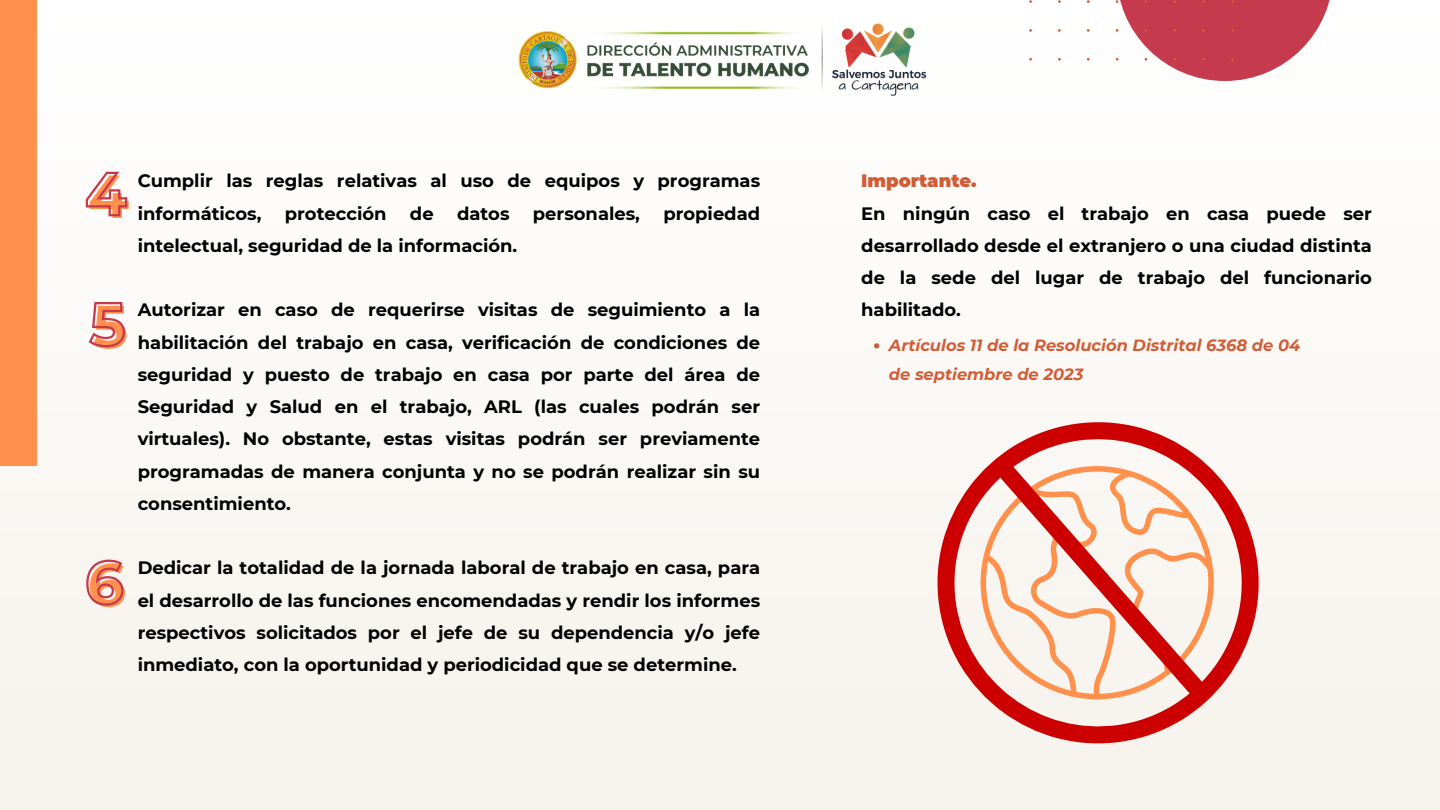
<style>
.page{position:relative;width:1440px;height:810px;background:#fbf9f6}
.page>*{position:absolute;margin:0;border:0;box-sizing:border-box;transform-origin:0 0}
.t1{font:700 60.5px "Montserrat";color:#ff914d}
.t2{font:700 17.9px/32.2px "Montserrat";color:#000;text-align:justify}
.t3{font:900 17.9px "Montserrat";color:#d15d37}
.t4{font:italic 700 16.3px/29.2px "Montserrat";color:#d15d37}
</style>
<div class="page">
<svg style="left:1118px;top:0;width:212px;height:81px;fill:#c53a4c"></svg>
<div style="left:0;top:0;width:37px;height:466px;background:#ff914d"></div>
<img style="left:518px;top:23px;width:409px;height:73px">
<svg style="left:937px;top:422px;width:322px;height:322px"></svg>
<svg style="left:874px;top:343px;width:5px;height:6px"></svg>
<svg style="left:86px;top:559px;width:38px;height:47px"></svg>
<svg style="left:85px;top:171px;width:43px;height:46px"></svg>
<svg style="left:88px;top:302px;width:37px;height:46px"></svg>
<p class="t1" style="left:88px;top:159px;width:43px">4</p>
<p class="t2" style="left:138px;top:165px;width:624px">Cumplir las reglas relativas al uso de equipos y programas informáticos,</p>
<p class="t2" style="left:285px;top:197px;width:103px">protección</p>
<p class="t2" style="left:410px;top:197px;width:25px">de</p>
<p class="t2" style="left:457px;top:197px;width:54px">datos</p>
<p class="t2" style="left:533px;top:197px;width:109px">personales,</p>
<p class="t2" style="left:663px;top:197px;width:98px">propiedad</p>
<p class="t2" style="left:138px;top:229px;width:381px">intelectual, seguridad de la información.</p>
<p class="t1" style="left:92px;top:290px;width:37px">5</p>
<p class="t2" style="left:138px;top:294px;width:624px">Autorizar en caso de requerirse visitas de seguimiento a la habilitación del trabajo en casa, verificación de condiciones de seguridad y puesto de trabajo en casa por parte del área de Seguridad y Salud en el trabajo, ARL (las cuales podrán ser virtuales). No obstante, estas visitas podrán ser previamente programadas de manera conjunta y no se podrán realizar sin su consentimiento.</p>
<p class="t1" style="left:88px;top:548px;width:40px">6</p>
<p class="t2" style="left:138px;top:552px;width:624px">Dedicar la totalidad de la jornada laboral de trabajo en casa, para el desarrollo de las funciones encomendadas y rendir los informes respectivos solicitados por el jefe de su dependencia y/o jefe inmediato, con la oportunidad y periodicidad que se determine.</p>
<p class="t3" style="left:861px;top:170px;width:117px">Importante.</p>
<p class="t2" style="left:861px;top:197px;width:512px">En ningún caso el trabajo en casa puede ser desarrollado desde el extranjero o una ciudad distinta de la sede del lugar de trabajo del funcionario habilitado.</p>
<p class="t4" style="left:889px;top:330px;width:413px">Artículos 11 de la Resolución Distrital 6368 de 04 de septiembre de 2023</p>
</div>
